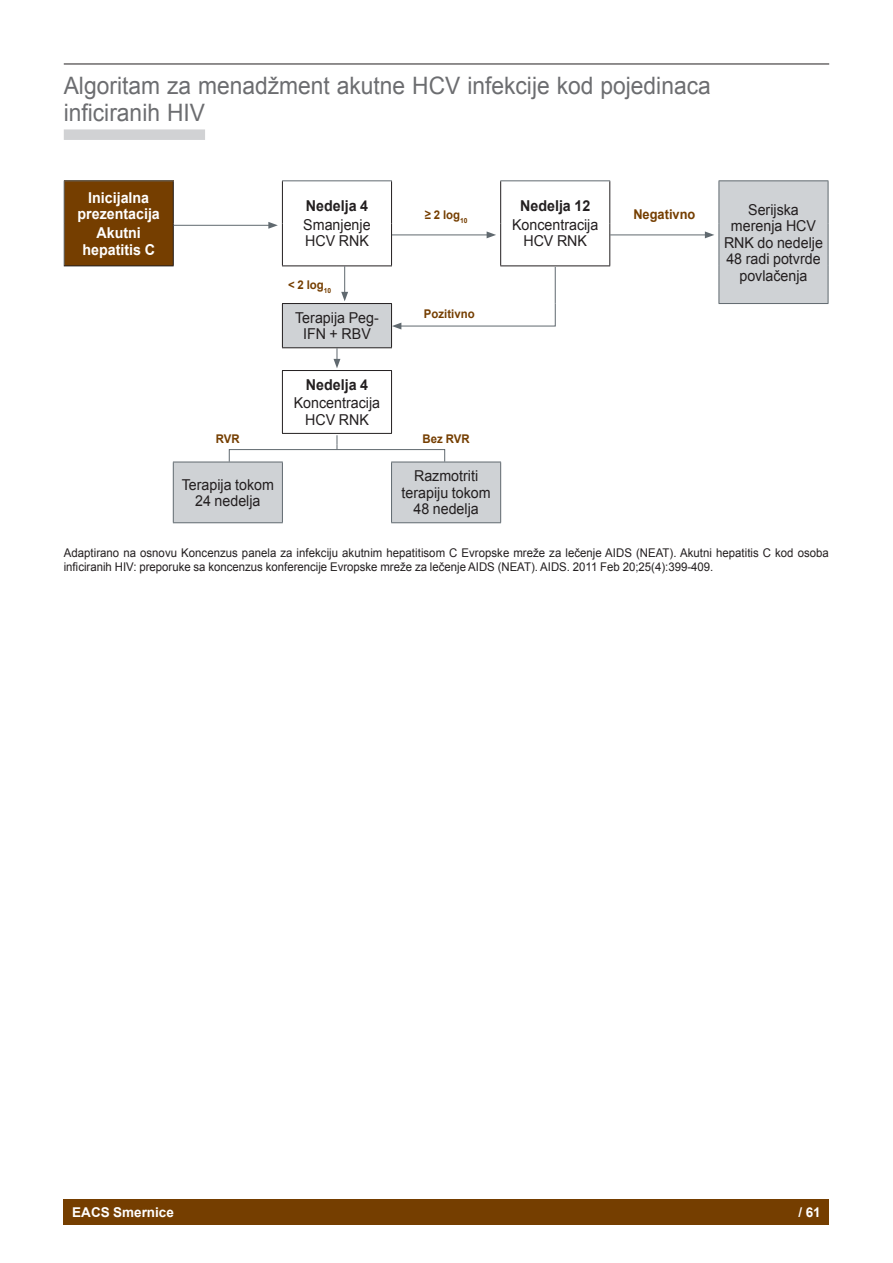
<style>
.page{position:relative;width:893px;height:1263px;background:#fff}
.page>*{position:absolute;margin:0;border:0;box-sizing:border-box;transform-origin:0 0}
.t1{font:24px/27px "Arial";color:#6c6d70;scale:.95 1}
.t2{font:15px/16.5px "Arial";color:#231f20;text-align:center;scale:.95 1}
.t3{font:700 15px/16.5px "Arial";color:#fff;text-align:center;scale:.95 1}
.t4{font:700 15px "Arial";color:#231f20;scale:.95 1}
.t5{font:700 13.5px "Arial";color:#fff}
.t6{font:700 13.5px "Arial";color:#753e00;scale:.95 1}
.t7{font:12px/13.5px "Arial";letter-spacing:.005em;color:#231f20;scale:.95 1}
.t8{font:700 12px "Arial";color:#753e00;scale:.95 1}
</style>
<div class="page">
<div style="left:64px;top:1199px;width:765px;height:26px;background:#753e00"></div>
<hr style="left:64px;top:64px;width:765px;height:1px;background:#231f20">
<div style="left:64px;top:129px;width:141px;height:11px;background:#d1d2d4"></div>
<div style="left:64px;top:181px;width:109px;height:85px;background:#753e00"></div>
<svg style="left:173px;top:181px;width:655px;height:342px"></svg>
<hr style="left:173px;top:462px;width:110px;height:1px;background:#60696f">
<hr style="left:173px;top:462px;width:1px;height:60px;background:#60696f">
<hr style="left:282px;top:462px;width:1px;height:60px;background:#60696f">
<hr style="left:391px;top:462px;width:110px;height:1px;background:#60696f">
<hr style="left:391px;top:462px;width:1px;height:60px;background:#60696f">
<hr style="left:500px;top:462px;width:1px;height:60px;background:#60696f">
<hr style="left:282px;top:370px;width:55px;height:1px;background:#231f20">
<hr style="left:282px;top:371px;width:1px;height:62px;background:#231f20">
<hr style="left:337px;top:370px;width:55px;height:1px;background:#231f20">
<hr style="left:282px;top:303px;width:55px;height:1px;background:#231f20">
<hr style="left:282px;top:304px;width:1px;height:43px;background:#231f20">
<hr style="left:337px;top:303px;width:55px;height:1px;background:#231f20">
<hr style="left:282px;top:347px;width:55px;height:1px;background:#231f20">
<hr style="left:337px;top:347px;width:55px;height:1px;background:#231f20">
<hr style="left:64px;top:180px;width:110px;height:1px;background:#60696f">
<hr style="left:64px;top:181px;width:1px;height:42px;background:#60696f">
<hr style="left:64px;top:223px;width:1px;height:42px;background:#60696f">
<hr style="left:173px;top:181px;width:1px;height:42px;background:#231f20">
<hr style="left:391px;top:181px;width:1px;height:42px;background:#231f20">
<hr style="left:609px;top:181px;width:1px;height:42px;background:#231f20">
<hr style="left:173px;top:223px;width:1px;height:42px;background:#231f20">
<hr style="left:391px;top:223px;width:1px;height:42px;background:#231f20">
<hr style="left:609px;top:223px;width:1px;height:42px;background:#231f20">
<hr style="left:282px;top:180px;width:55px;height:1px;background:#60696f">
<hr style="left:337px;top:180px;width:55px;height:1px;background:#60696f">
<hr style="left:282px;top:181px;width:1px;height:42px;background:#231f20">
<hr style="left:500px;top:181px;width:1px;height:42px;background:#231f20">
<hr style="left:282px;top:223px;width:1px;height:42px;background:#231f20">
<hr style="left:282px;top:265px;width:55px;height:1px;background:#231f20">
<hr style="left:337px;top:265px;width:55px;height:1px;background:#231f20">
<hr style="left:500px;top:180px;width:110px;height:1px;background:#60696f">
<hr style="left:719px;top:180px;width:109px;height:1px;background:#60696f">
<hr style="left:719px;top:181px;width:1px;height:42px;background:#60696f">
<hr style="left:828px;top:181px;width:1px;height:42px;background:#60696f">
<hr style="left:828px;top:223px;width:1px;height:43px;background:#60696f">
<hr style="left:828px;top:266px;width:1px;height:37px;background:#60696f">
<hr style="left:719px;top:303px;width:109px;height:1px;background:#60696f">
<hr style="left:500px;top:223px;width:1px;height:42px;background:#231f20">
<hr style="left:719px;top:223px;width:1px;height:43px;background:#60696f">
<hr style="left:64px;top:265px;width:110px;height:1px;background:#231f20">
<hr style="left:500px;top:265px;width:110px;height:1px;background:#231f20">
<hr style="left:719px;top:266px;width:1px;height:37px;background:#60696f">
<hr style="left:391px;top:304px;width:1px;height:43px;background:#231f20">
<hr style="left:391px;top:371px;width:1px;height:62px;background:#231f20">
<hr style="left:282px;top:433px;width:55px;height:1px;background:#231f20">
<hr style="left:337px;top:433px;width:55px;height:1px;background:#231f20">
<hr style="left:173px;top:522px;width:110px;height:1px;background:#60696f">
<hr style="left:391px;top:522px;width:110px;height:1px;background:#60696f">
<hr style="left:174px;top:225px;width:97px;height:1px;background:#60696f">
<svg style="left:268px;top:222px;width:10px;height:7px"></svg>
<hr style="left:392px;top:235px;width:97px;height:1px;background:#60696f">
<svg style="left:487px;top:231px;width:9px;height:7px"></svg>
<hr style="left:610px;top:235px;width:97px;height:1px;background:#60696f">
<svg style="left:705px;top:231px;width:9px;height:7px"></svg>
<svg style="left:341px;top:266px;width:7px;height:35px"></svg>
<hr style="left:555px;top:267px;width:1px;height:37px;background:#60696f">
<svg style="left:392px;top:303px;width:164px;height:26px"></svg>
<svg style="left:334px;top:348px;width:6px;height:20px"></svg>
<div style="left:229px;top:449px;width:216px;height:13px;border:1px solid #60696f"></div>
<svg style="left:337px;top:435px;width:1px;height:14px"></svg>
<h1 class="t1" style="left:64px;top:72px;width:682px">Algoritam za menadžment akutne HCV infekcije kod pojedinaca inficiranih HIV</h1>
<p class="t3" style="left:78px;top:190px;width:88px">Inicijalna prezentacija</p>
<p class="t3" style="left:82px;top:225px;width:78px">Akutni hepatitis C</p>
<p class="t4" style="left:306px;top:196px;width:67px">Nedelja 4</p>
<p class="t2" style="left:303px;top:216px;width:72px;text-align:left">Smanjenje<br>HCV RNK</p>
<p class="t8" style="left:425px;top:207px;width:47px">≥ 2 log<sub>10</sub></p>
<p class="t8" style="left:288px;top:277px;width:47px">&lt; 2 log<sub>10</sub></p>
<p class="t2" style="left:295px;top:309px;width:89px">Terapija Peg-<br>IFN + RBV</p>
<p class="t8" style="left:424px;top:306px;width:55px">Pozitivno</p>
<p class="t4" style="left:306px;top:375px;width:67px">Nedelja 4</p>
<p class="t2" style="left:294px;top:395px;width:92px">Koncentracija<br>HCV RNK</p>
<p class="t4" style="left:520px;top:196px;width:75px">Nedelja 12</p>
<p class="t2" style="left:512px;top:216px;width:92px">Koncentracija<br>HCV RNK</p>
<p class="t6" style="left:633px;top:205px;width:67px">Negativno</p>
<p class="t2" style="left:724px;top:201px;width:106px">Serijska merenja HCV<br>RNK do nedelje<br>48 radi potvrde povlačenja</p>
<p class="t8" style="left:216px;top:431px;width:27px">RVR</p>
<p class="t8" style="left:423px;top:431px;width:51px">Bez RVR</p>
<p class="t2" style="left:182px;top:476px;width:99px">Terapija tokom<br>24 nedelja</p>
<p class="t2" style="left:402px;top:468px;width:95px">Razmotriti terapiju tokom<br>48 nedelja</p>
<p class="t7" style="left:64px;top:546px;width:807px">Adaptirano na osnovu Koncenzus panela za infekciju akutnim hepatitisom C Evropske mreže za lečenje AIDS (NEAT). Akutni hepatitis C kod osoba inficiranih HIV: preporuke sa koncenzus konferencije Evropske mreže za lečenje AIDS (NEAT). AIDS. 2011 Feb 20;25(4):399-409.</p>
<p class="t5" style="left:72px;top:1203px;width:103px">EACS Smernice</p>
<p class="t5" style="left:798px;top:1203px;width:24px">/ 61</p>
</div>
